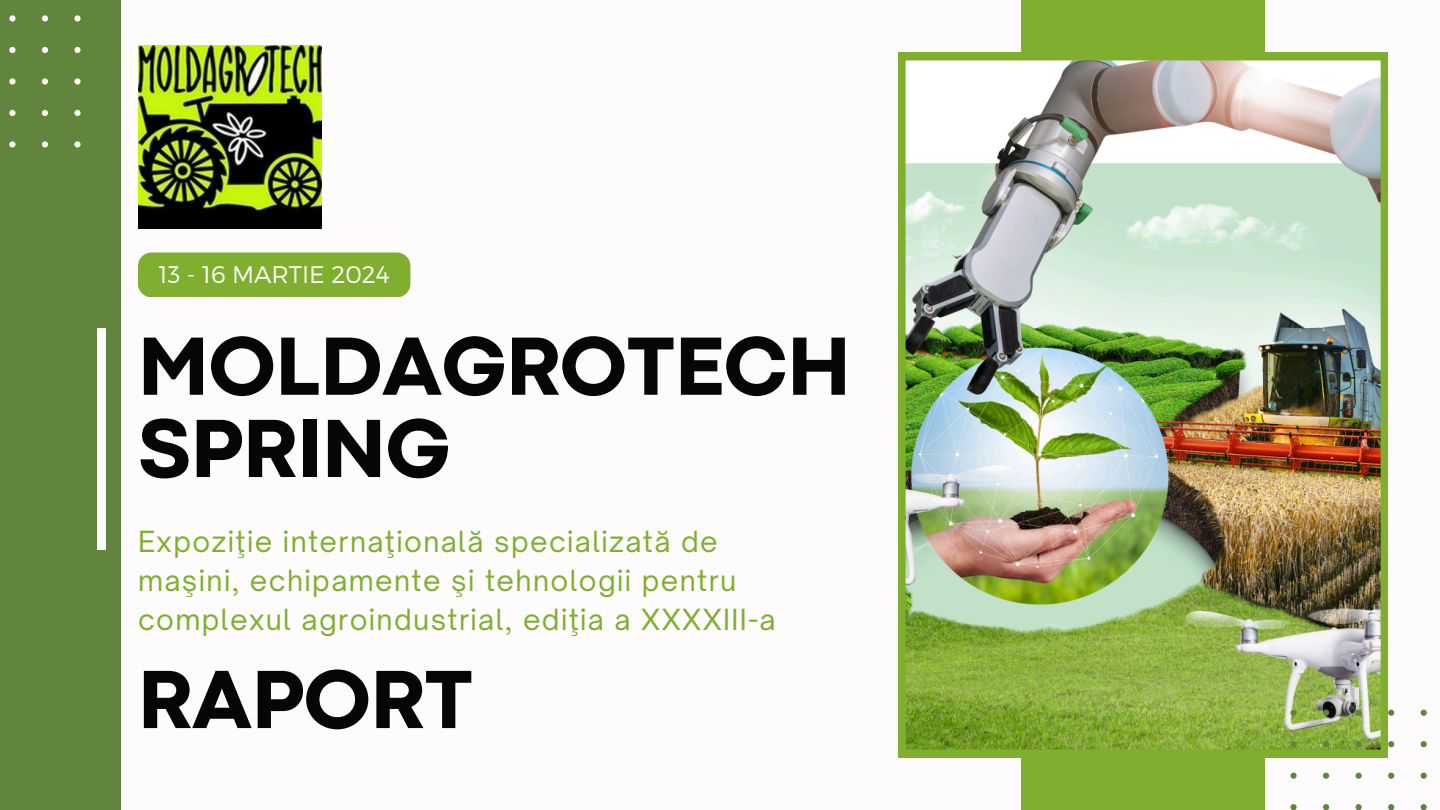
<style>
.page{position:relative;width:1440px;height:810px;background:#fdfbfb}
.page>*{position:absolute;margin:0;border:0;box-sizing:border-box;transform-origin:0 0}
.t1{font:800 86.1px/82.3px "Codec Pro";color:#050705}
.t2{font:27.9px/39px "Open Sauce One";letter-spacing:.05em;color:#80af2f}
.t3{font:300 24px "Montserrat";color:#fff}
</style>
<div class="page">
<div style="left:1022px;top:0;width:243px;height:810px;background:#80af2f"></div>
<img style="left:898px;top:53px;width:490px;height:704px">
<svg style="left:1290px;top:710px;width:137px;height:100px"></svg>
<div style="left:0;top:0;width:122px;height:810px;background:#61853c"></div>
<div style="left:97px;top:328px;width:8px;height:222px;background:#fff"></div>
<div style="left:138px;top:252px;width:272px;height:45px;background:#80af2f;border-radius:14px"></div>
<svg style="left:9px;top:15px;width:72px;height:133px"></svg>
<img style="left:138px;top:46px;width:183px;height:183px">
<p class="t3" style="left:159px;top:259px;width:232px">13 - 16 MARTIE 2024</p>
<h1 class="t1" style="left:138px;top:331px;width:714px">MOLDAGROTECH<br>SPRING</h1>
<p class="t2" style="left:138px;top:522px;width:639px">Expoziţie internaţională specializată de maşini, echipamente şi tehnologii pentru complexul agroindustrial, ediţia a XXXXIII-a</p>
<h2 class="t1" style="left:138px;top:665px;width:336px">RAPORT</h2>
</div>
